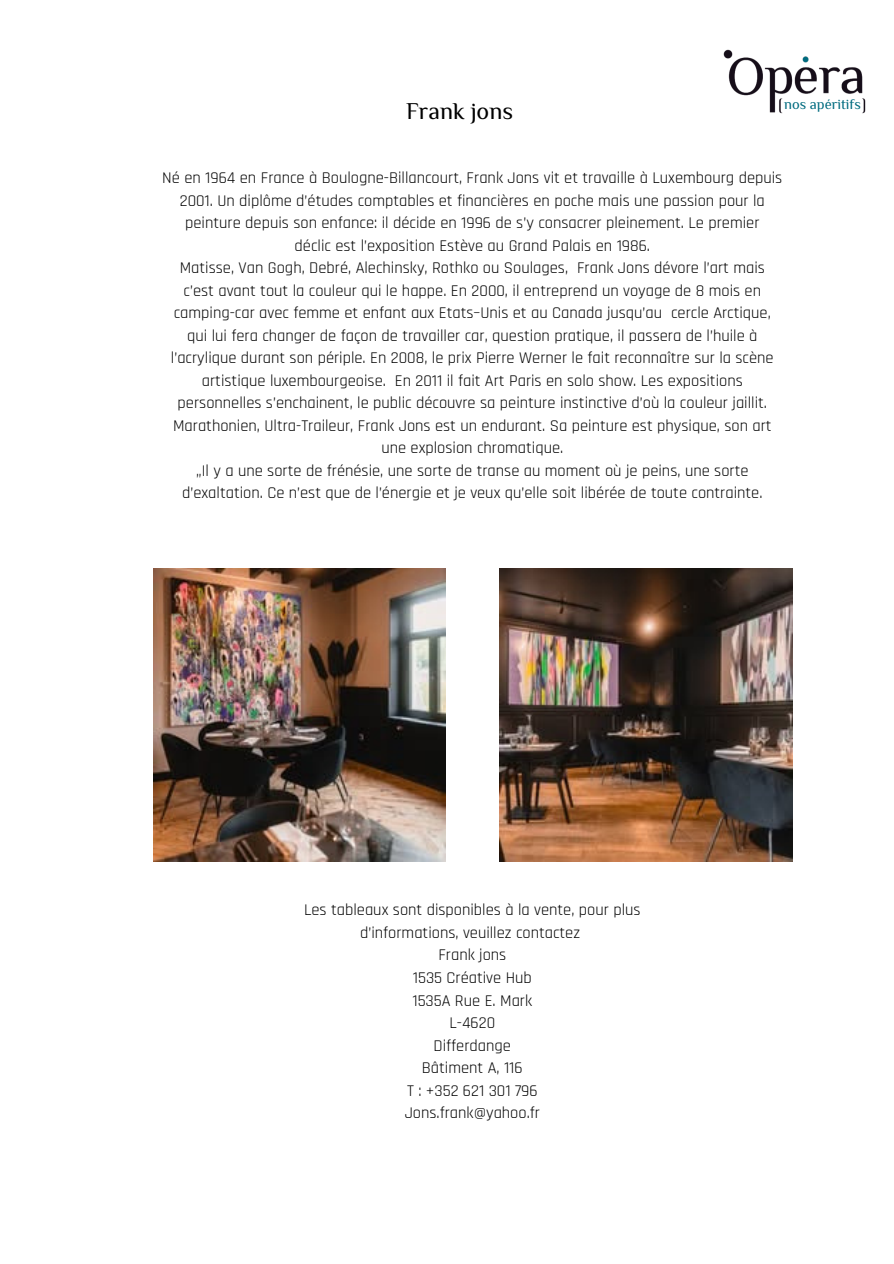
<style>
.page{position:relative;width:894px;height:1264px;background:#fff}
.page>*{position:absolute;margin:0;border:0;box-sizing:border-box;transform-origin:0 0}
.t1{font:24px "Philosopher";color:#000}
.t2{font:16.5px/22.5px "Rajdhani";color:#000;text-align:center}
.t3{font:14.55px "Philosopher";color:#006b7f}
</style>
<div class="page">
<img style="left:153px;top:568px;width:292px;height:293px">
<img style="left:499px;top:568px;width:293px;height:293px">
<img style="left:723px;top:49px;width:143px;height:65px">
<p class="t1" style="left:406px;top:103px;width:108px">Frank jons</p>
<p class="t3" style="left:784px;top:100px;width:78px">nos apéritifs</p>
<p class="t2" style="left:162px;top:167px;width:621px">Né en 1964 en France à Boulogne-Billancourt, Frank Jons vit et travaille à Luxembourg depuis</p>
<h1 class="t2" style="left:180px;top:189px;width:586px">2001. Un diplôme d’études comptables et financières en poche mais une passion pour la</h1>
<p class="t2" style="left:185px;top:212px;width:575px">peinture depuis son enfance: il décide en 1996 de s’y consacrer pleinement. Le premier</p>
<p class="t2" style="left:294px;top:234px;width:357px">déclic est l’exposition Estève au Grand Palais en 1986.</p>
<p class="t2" style="left:180px;top:257px;width:586px">Matisse, Van Gogh, Debré, Alechinsky, Rothko ou Soulages, Frank Jons dévore l’art mais</p>
<p class="t2" style="left:183px;top:279px;width:579px">c’est avant tout la couleur qui le happe. En 2000, il entreprend un voyage de 8 mois en</p>
<p class="t2" style="left:174px;top:302px;width:598px">camping-car avec femme et enfant aux Etats–Unis et au Canada jusqu’au cercle Arctique,</p>
<p class="t2" style="left:187px;top:324px;width:571px">qui lui fera changer de façon de travailler car, question pratique, il passera de l’huile à</p>
<p class="t2" style="left:171px;top:347px;width:604px">l’acrylique durant son périple. En 2008, le prix Pierre Werner le fait reconnaître sur la scène</p>
<p class="t2" style="left:202px;top:369px;width:542px">artistique luxembourgeoise. En 2011 il fait Art Paris en solo show. Les expositions</p>
<p class="t2" style="left:178px;top:392px;width:590px">personnelles s’enchainent, le public découvre sa peinture instinctive d’où la couleur jaillit.</p>
<p class="t2" style="left:173px;top:414px;width:600px">Marathonien, Ultra-Traileur, Frank Jons est un endurant. Sa peinture est physique, son art</p>
<p class="t2" style="left:381px;top:437px;width:183px">une explosion chromatique.</p>
<p class="t2" style="left:196px;top:459px;width:553px">„Il y a une sorte de frénésie, une sorte de transe au moment où je peins, une sorte</p>
<p class="t2" style="left:182px;top:482px;width:581px">d’exaltation. Ce n’est que de l’énergie et je veux qu’elle soit libérée de toute contrainte.</p>
<p class="t2" style="left:304px;top:899px;width:338px">Les tableaux sont disponibles à la vente, pour plus d’informations, veuillez contactez</p>
<p class="t2" style="left:438px;top:944px;width:69px">Frank jons</p>
<p class="t2" style="left:413px;top:966px;width:120px">1535 Créative Hub</p>
<p class="t2" style="left:412px;top:989px;width:121px">1535A Rue E. Mark</p>
<p class="t2" style="left:449px;top:1011px;width:47px">L-4620</p>
<p class="t2" style="left:433px;top:1034px;width:79px">Differdange</p>
<p class="t2" style="left:422px;top:1056px;width:102px">Bâtiment A, 116</p>
<p class="t2" style="left:407px;top:1079px;width:132px">T : +352 621 301 796</p>
<p class="t2" style="left:404px;top:1101px;width:137px">Jons.frank@yahoo.fr</p>
</div>
